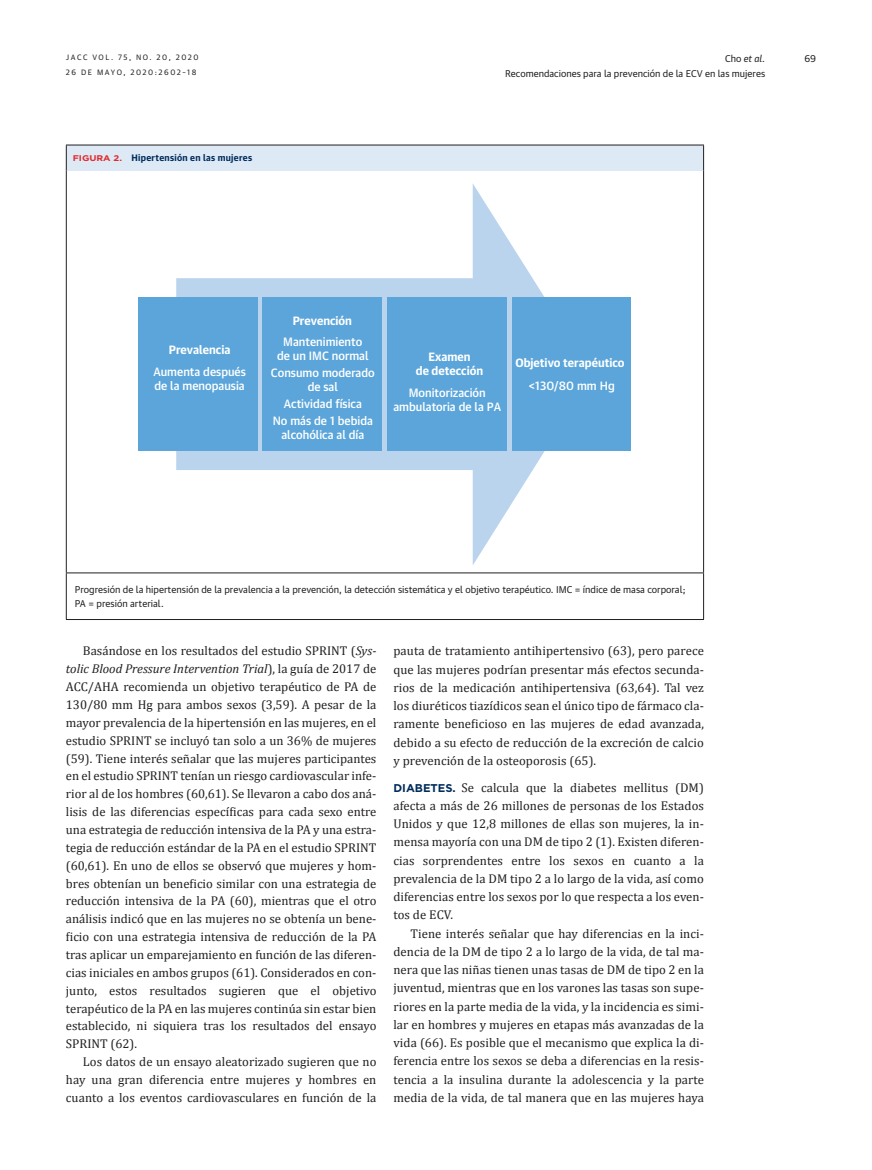
<style>
.page{position:relative;width:872px;height:1170px;background:#fff}
.page>*{position:absolute;margin:0;border:0;box-sizing:border-box;transform-origin:0 0}
.t1{font:12.75px/17.9px "Cambria";letter-spacing:.005em;color:#221f1f;text-align:justify}
.t2{font:500 11.7px/14px "Guardian Text Sans";color:#fff;text-align:center}
.t3{font:700 11.7px/14px "Guardian Text Sans";color:#fff;text-align:center}
.t4{font:9.45px/13.5px "Guardian Text Sans";color:#221f1f}
.t5{font:italic 9.45px "Guardian Text Sans";color:#221f1f}
.t6{font:700 9px "Guardian Text Sans";letter-spacing:.03em;color:#002c5b}
.t7{font:7.5px "Guardian Text Sans";letter-spacing:.205em;color:#221f1f}
.s1{font-style:normal}
.s2{font-family:"Gotham";font-size:8.25px;color:#e12a2c}
.s3{font-style:italic}
.s4{font-family:"Gotham";font-weight:700;font-size:11.25px;color:#002c5b}
</style>
<div class="page">
<div style="left:66px;top:145px;width:637px;height:25px;background:#dee9f6"></div>
<hr style="left:66px;top:170px;width:1px;height:402px;background:#221f1f">
<hr style="left:703px;top:170px;width:1px;height:402px;background:#221f1f">
<hr style="left:66px;top:572px;width:638px;height:1px;background:#221f1f">
<hr style="left:66px;top:573px;width:1px;height:46px;background:#221f1f">
<hr style="left:703px;top:573px;width:1px;height:46px;background:#221f1f">
<hr style="left:66px;top:619px;width:638px;height:1px;background:#221f1f">
<svg style="left:66px;top:146px;width:1px;height:24px"></svg>
<hr style="left:66px;top:145px;width:638px;height:1px;background:#221f1f">
<svg style="left:703px;top:145px;width:1px;height:25px"></svg>
<svg style="left:176px;top:184px;width:417px;height:381px"></svg>
<div style="left:139px;top:298px;width:119px;height:153px;background:#5ba5da"></div>
<div style="left:263px;top:298px;width:119px;height:153px;background:#5ba5da"></div>
<div style="left:388px;top:298px;width:119px;height:153px;background:#5ba5da"></div>
<div style="left:512px;top:298px;width:119px;height:153px;background:#5ba5da"></div>
<p class="t7" style="left:66px;top:53px;width:134px">JACC VOL. 75, NO. 20, 2020</p>
<p class="t5" style="left:725px;top:54px;width:42px"><span class="s1">Cho</span> et al.</p>
<p class="t4" style="left:804px;top:52px;width:13px">69</p>
<p class="t7" style="left:66px;top:68px;width:132px">26 DE MAYO, 2020:2602–18</p>
<p class="t4" style="left:505px;top:67px;width:261px">Recomendaciones para la prevención de la ECV en las mujeres</p>
<p class="t6" style="left:73px;top:154px;width:181px"><span class="s2">FIGURA 2.</span> Hipertensión en las mujeres</p>
<p class="t3" style="left:169px;top:343px;width:63px">Prevalencia</p>
<p class="t2" style="left:153px;top:366px;width:94px;text-align:left">Aumenta después de la menopausia</p>
<p class="t3" style="left:293px;top:314px;width:61px">Prevención</p>
<p class="t2" style="left:277px;top:336px;width:93px">Mantenimiento de un IMC normal</p>
<p class="t2" style="left:271px;top:367px;width:105px">Consumo moderado de sal</p>
<p class="t2" style="left:273px;top:396px;width:102px;line-height:17px">Actividad física<br>No más de 1 bebida</p>
<p class="t2" style="left:281px;top:428px;width:84px">alcohólica al día</p>
<p class="t3" style="left:416px;top:350px;width:69px">Examen<br>de detección</p>
<p class="t2" style="left:393px;top:387px;width:109px">Monitorización ambulatoria de la PA</p>
<p class="t3" style="left:515px;top:357px;width:111px">Objetivo terapéutico</p>
<p class="t2" style="left:528px;top:379px;width:88px">&lt;130/80 mm Hg</p>
<p class="t4" style="left:75px;top:583px;width:612px">Progresión de la hipertensión de la prevalencia a la prevención, la detección sistemática y el objetivo terapéutico. IMC = índice de masa corporal;<br>PA = presión arterial.</p>
<p class="t1" style="left:66px;top:643px;width:312px;text-indent:17px">Basándose en los resultados del estudio SPRINT (<span class="s3">Sys&shy;tolic Blood Pressure Intervention Trial</span>), la guía de 2017 de ACC/AHA recomienda un objetivo terapéutico de PA de 130/80 mm Hg para ambos sexos (3,59). A pesar de la mayor prevalencia de la hipertensión en las mujeres, en el estudio SPRINT se incluyó tan solo a un 36% de mujeres (59). Tiene interés señalar que las mujeres participantes en el estudio SPRINT tenían un riesgo cardiovascular infe&shy;rior al de los hombres (60,61). Se llevaron a cabo dos aná&shy;lisis de las diferencias específicas para cada sexo entre una estrategia de reducción intensiva de la PA y una estra&shy;tegia de reducción estándar de la PA en el estudio SPRINT (60,61). En uno de ellos se observó que mujeres y hom&shy;bres obtenían un beneficio similar con una estrategia de reducción intensiva de la PA (60), mientras que el otro análisis indicó que en las mujeres no se obtenía un bene&shy;ficio con una estrategia intensiva de reducción de la PA tras aplicar un emparejamiento en función de las diferen&shy;cias iniciales en ambos grupos (61). Considerados en con&shy;junto, estos resultados sugieren que el objetivo terapéutico de la PA en las mujeres continúa sin estar bien establecido, ni siquiera tras los resultados del ensayo SPRINT (62).</p>
<p class="t1" style="left:66px;top:1053px;width:312px;text-indent:17px">Los datos de un ensayo aleatorizado sugieren que no hay una gran diferencia entre mujeres y hombres en cuanto a los eventos cardiovasculares en función de la</p>
<p class="t1" style="left:393px;top:643px;width:312px;line-height:18.3px">pauta de tratamiento antihipertensivo (63), pero parece que las mujeres podrían presentar más efectos secunda&shy;rios de la medicación antihipertensiva (63,64). Tal vez los diuréticos tiazídicos sean el único tipo de fármaco cla&shy;ramente beneficioso en las mujeres de edad avanzada, debido a su efecto de reducción de la excreción de calcio y prevención de la osteoporosis (65).</p>
<p class="t1" style="left:393px;top:779px;width:312px;line-height:18.3px"><span class="s4">DIABETES.</span> Se calcula que la diabetes mellitus (DM) afecta a más de 26 millones de personas de los Estados Unidos y que 12,8 millones de ellas son mujeres, la in&shy;mensa mayoría con una DM de tipo 2 (1). Existen diferen&shy;cias sorprendentes entre los sexos en cuanto a la prevalencia de la DM tipo 2 a lo largo de la vida, así como diferencias entre los sexos por lo que respecta a los even&shy;tos de ECV.</p>
<p class="t1" style="left:393px;top:925px;width:312px;line-height:18.3px;text-indent:17px">Tiene interés señalar que hay diferencias en la inci&shy;dencia de la DM de tipo 2 a lo largo de la vida, de tal ma&shy;nera que las niñas tienen unas tasas de DM de tipo 2 en la juventud, mientras que en los varones las tasas son supe&shy;riores en la parte media de la vida, y la incidencia es simi&shy;lar en hombres y mujeres en etapas más avanzadas de la vida (66). Es posible que el mecanismo que explica la di&shy;ferencia entre los sexos se deba a diferencias en la resis&shy;tencia a la insulina durante la adolescencia y la parte media de la vida, de tal manera que en las mujeres haya</p>
</div>
